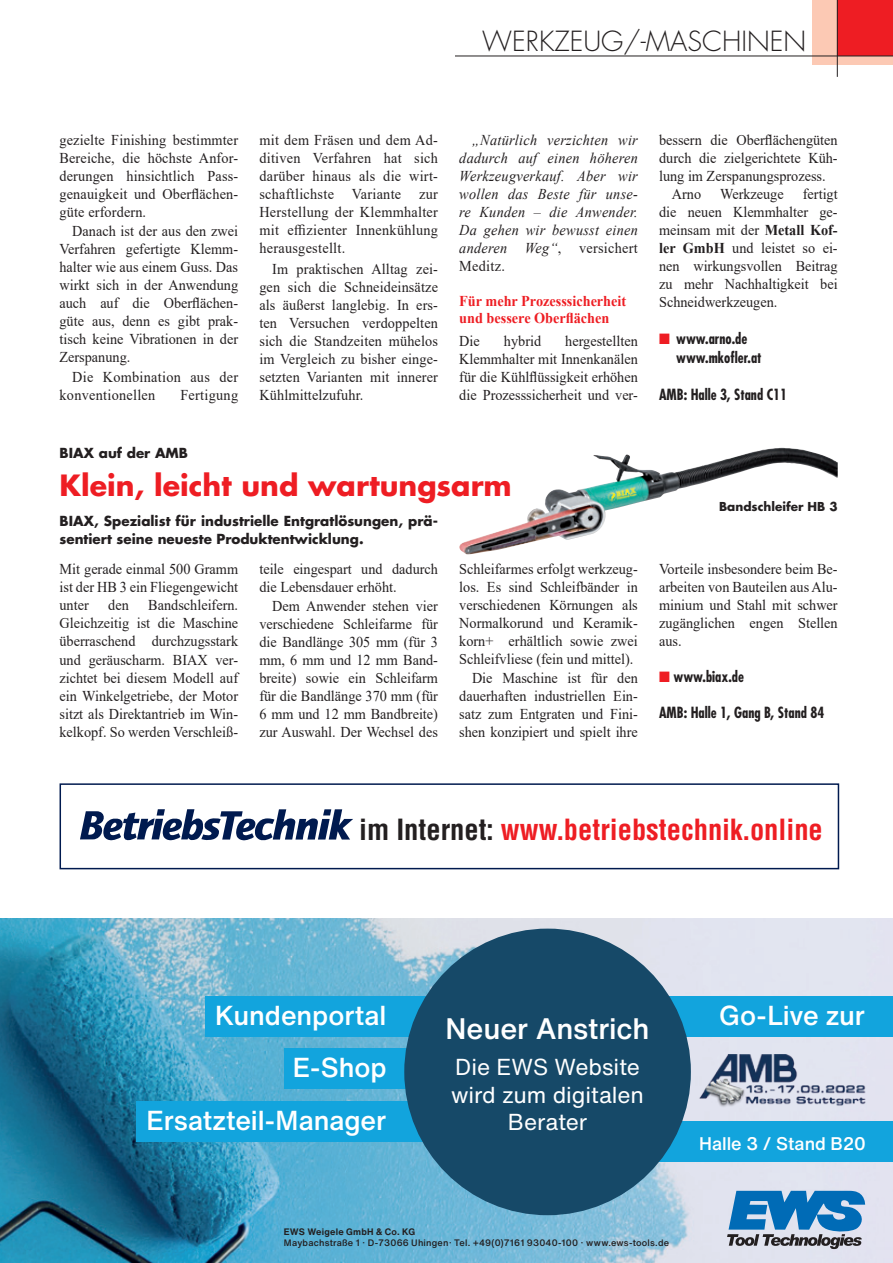
<style>
.page{position:relative;width:893px;height:1263px;background:#fff}
.page>*{position:absolute;margin:0;border:0;box-sizing:border-box;transform-origin:0 0}
.t1{font:500 29.1px "Helvetica Now Text";letter-spacing:-.005em;color:#fff}
.t2{font:700 condensed 28.5px "Helvetica";color:#ee1d23}
.Titel_klein{font:700 28.5px "Futura";color:#ee1d23}
.t3{font:500 27px/52.2px "Helvetica Now Text";letter-spacing:-.005em;color:#fff;text-align:right}
.Kopfleiste{font:300 27px "Futura LT";color:#231f20}
.t4{font:22.65px/27.2px "Helvetica Now Text";letter-spacing:-.005em;color:#fff;text-align:center}
.t5{font:500 18px "Helvetica Now Text";color:#fff}
.Fließtext{font:15px/18px "Times New Roman";color:#231f20;text-align:justify;scale:.95 1}
.Fließtext_1__Absatz{font:15px/18px "Times New Roman";color:#231f20;text-align:justify;scale:.95 1}
.Fließtext-2{font:italic 15px/18px "Times New Roman";letter-spacing:.02em;color:#231f20;text-align:justify;scale:.95 1}
.www{font:700 condensed 15px "Futura";color:#231f20;scale:.95 1}
.Zwischentitel{font:700 15px/16.5px "Times New Roman";color:#ee1d23;scale:.95 1}
.Fließtext-3{font:15px/18px "Times New Roman";letter-spacing:.02em;color:#231f20;scale:.95 1}
.Vorspann_klein{font:700 13.5px/18px "Futura";color:#231f20}
.Übertitel_klein_neu{font:700 13.5px "Futura";color:#231f20}
.Bildtext{font:700 12px "Futura";color:#231f20}
.t6{font:500 9.3px/11.1px "Helvetica Now Text";letter-spacing:.02em;color:#231f20}
.s1{font-style:normal}
.s2{font-weight:700}
.s3{color:#ee1d23}
.s4{color:#231f20}
</style>
<div class="page">
<div style="left:812px;top:0;width:81px;height:64px;background:#fcc9b4"></div>
<div style="left:838px;top:0;width:55px;height:56px;background:#ee1d23"></div>
<hr style="left:837px;top:0;width:1px;height:77px;background:#231f20">
<hr style="left:455px;top:56px;width:438px;height:1px;background:#231f20">
<img style="left:459px;top:447px;width:379px;height:108px">
<img style="left:0;top:919px;width:893px;height:344px">
<svg style="left:710px;top:1191px;width:155px;height:58px;background:#6899c1"></svg>
<div style="left:206px;top:996px;width:257px;height:41px;background:#12a4dd"></div>
<div style="left:626px;top:996px;width:267px;height:41px;background:#12a4dd"></div>
<div style="left:626px;top:1121px;width:267px;height:41px;background:#12a4dd"></div>
<div style="left:284px;top:1049px;width:179px;height:40px;background:#12a4dd"></div>
<div style="left:136px;top:1101px;width:327px;height:40px;background:#12a4dd"></div>
<div style="left:404px;top:928px;width:287px;height:287px;background:#164968;border-radius:50%"></div>
<img style="left:692px;top:1054px;width:177px;height:67px">
<div style="left:60px;top:783px;width:779px;height:86px;border:2px solid #001a4f"></div>
<svg style="left:80px;top:809px;width:273px;height:31px"></svg>
<p class="Kopfleiste" style="left:482px;top:25px;width:325px">WERKZEUG/-MASCHINEN</p>
<p class="Fließtext_1__Absatz" style="left:60px;top:131px;width:190px">gezielte Finishing bestimmter Bereiche, die höchste Anfor&shy;derungen hinsichtlich Pass&shy;genauigkeit und Oberflächen&shy;güte erfordern.</p>
<p class="Fließtext" style="left:60px;top:222px;width:189px;text-indent:13px">Danach ist der aus den zwei Verfahren gefertigte Klemm&shy;halter wie aus einem Guss. Das wirkt sich in der Anwendung auch auf die Oberflächen&shy;güte aus, denn es gibt prak&shy;tisch keine Vibrationen in der Zerspanung.</p>
<p class="Fließtext-3" style="left:60px;top:367px;width:189px;text-indent:13px">Die Kombination aus der konventionellen</p>
<p class="Fließtext-3" style="left:180px;top:385px;width:62px">Fertigung</p>
<p class="Fließtext" style="left:259px;top:131px;width:190px">mit dem Fräsen und dem Ad&shy;ditiven Verfahren hat sich darüber hinaus als die wirt&shy;schaftlichste Variante zur Herstellung der Klemmhalter mit effizienter Innenkühlung herausgestellt.</p>
<p class="Fließtext" style="left:259px;top:259px;width:190px;text-indent:13px">Im praktischen Alltag zei&shy;gen sich die Schneideinsätze als äußerst langlebig. In ers&shy;ten Versuchen verdoppelten sich die Standzeiten mühelos im Vergleich zu bisher einge&shy;setzten Varianten mit innerer Kühlmittelzufuhr.</p>
<p class="Fließtext-2" style="left:459px;top:131px;width:189px;text-indent:13px">„Natürlich verzichten wir dadurch auf einen höheren Werkzeugverkauf. Aber wir wollen das Beste für unse&shy;re Kunden – die Anwender.<br>Da gehen wir bewusst einen anderen Weg“<span class="s1">, versichert Meditz.</span></p>
<p class="Zwischentitel" style="left:459px;top:293px;width:177px">Für mehr Prozesssicherheit und bessere Oberflächen</p>
<p class="Fließtext_1__Absatz" style="left:459px;top:331px;width:23px">Die</p>
<p class="Fließtext_1__Absatz" style="left:504px;top:331px;width:41px">hybrid</p>
<p class="Fließtext_1__Absatz" style="left:459px;top:331px;width:189px;text-indent:106px">hergestellten Klemmhalter mit Innenkanälen für die Kühlflüssigkeit erhöhen die Prozesssicherheit und ver-</p>
<p class="Fließtext_1__Absatz" style="left:659px;top:131px;width:189px">bessern die Oberflächengüten durch die zielgerichtete Küh&shy;lung im Zerspanungsprozess.</p>
<p class="Fließtext" style="left:672px;top:185px;width:32px">Arno</p>
<p class="Fließtext" style="left:720px;top:185px;width:69px">Werkzeuge</p>
<p class="Fließtext" style="left:659px;top:185px;width:189px;text-indent:144px">fertigt die neuen Klemmhalter ge&shy;meinsam mit der <span class="s2">Metall Kof&shy;ler GmbH</span> und leistet so ei&shy;nen wirkungsvollen Beitrag zu mehr Nachhaltigkeit bei Schneidwerkzeugen.</p>
<p class="www" style="left:659px;top:329px;width:94px"><span class="s3">■</span> www.arno.de</p>
<p class="www" style="left:676px;top:348px;width:91px">www.mkofler.at</p>
<p class="www" style="left:659px;top:385px;width:136px">AMB: Halle 3, Stand C11</p>
<p class="Übertitel_klein_neu" style="left:60px;top:444px;width:130px">BIAX auf der AMB</p>
<p class="Titel_klein" style="left:60px;top:465px;width:454px">Klein, leicht und wartungsarm</p>
<p class="Vorspann_klein" style="left:60px;top:512px;width:380px">BIAX, Spezialist für industrielle Entgratlösungen, prä&shy;sentiert seine neueste Produktentwicklung.</p>
<p class="Fließtext_1__Absatz" style="left:60px;top:559px;width:190px">Mit gerade einmal 500 Gramm ist der HB 3 ein Fliegengewicht unter</p>
<p class="Fließtext_1__Absatz" style="left:60px;top:595px;width:190px;text-indent:89px">Bandschleifern.<br>Gleichzeitig ist die Maschine überraschend durchzugsstark und geräuscharm. BIAX ver&shy;zichtet bei diesem Modell auf ein Winkelgetriebe, der Motor sitzt als Direktantrieb im Win&shy;kelkopf. So werden Verschleiß-</p>
<p class="Fließtext_1__Absatz" style="left:108px;top:595px;width:23px">den</p>
<p class="Fließtext_1__Absatz" style="left:259px;top:559px;width:189px">teile eingespart und dadurch die Lebensdauer erhöht.</p>
<p class="Fließtext" style="left:259px;top:597px;width:190px;text-indent:13px">Dem Anwender stehen vier verschiedene Schleifarme für die Bandlänge 305 mm (für 3 mm, 6 mm und 12 mm Band&shy;breite) sowie ein Schleifarm für die Bandlänge 370 mm (für 6 mm und 12 mm Bandbreite) zur Auswahl. Der Wechsel des</p>
<p class="Fließtext" style="left:459px;top:559px;width:190px">Schleifarmes erfolgt werkzeug&shy;los. Es sind Schleifbänder in verschiedenen Körnungen als Normalkorund und Keramik&shy;korn+ erhältlich sowie zwei Schleifvliese (fein und mittel).</p>
<p class="Fließtext" style="left:459px;top:669px;width:189px;text-indent:13px">Die Maschine ist für den dauerhaften industriellen Ein&shy;satz zum Entgraten und Fini&shy;shen konzipiert und spielt ihre</p>
<p class="Bildtext" style="left:719px;top:498px;width:120px">Bandschleifer HB 3</p>
<p class="Fließtext" style="left:659px;top:559px;width:189px">Vorteile insbesondere beim Be&shy;arbeiten von Bauteilen aus Alu&shy;minium und Stahl mit schwer zugänglichen engen Stellen aus.</p>
<p class="www" style="left:659px;top:667px;width:91px"><span class="s3">■</span> www.biax.de</p>
<p class="www" style="left:659px;top:703px;width:175px">AMB: Halle 1, Gang B, Stand 84</p>
<p class="t2" style="left:359px;top:813px;width:465px"><span class="s4">im Internet:</span> www.betriebstechnik.online</p>
<p class="t3" style="left:215px;top:989px;width:173px">Kundenportal</p>
<p class="t3" style="left:719px;top:989px;width:147px">Go-Live zur</p>
<p class="t1" style="left:445px;top:1007px;width:206px">Neuer Anstrich</p>
<p class="t4" style="left:451px;top:1053px;width:195px">Die EWS Website wird zum digitalen<br>Berater</p>
<p class="t3" style="left:147px;top:1041px;width:241px">E-Shop<br>Ersatzteil-Manager</p>
<p class="t5" style="left:699px;top:1129px;width:168px">Halle 3 / Stand B20</p>
<p class="t6" style="left:284px;top:1226px;width:387px"><span class="s2">EWS Weigele GmbH &amp; Co. KG<br></span>Maybachstraße 1 · D-73066 Uhingen· Tel. +49(0)7161 93040-100 · www.ews-tools.de</p>
</div>
